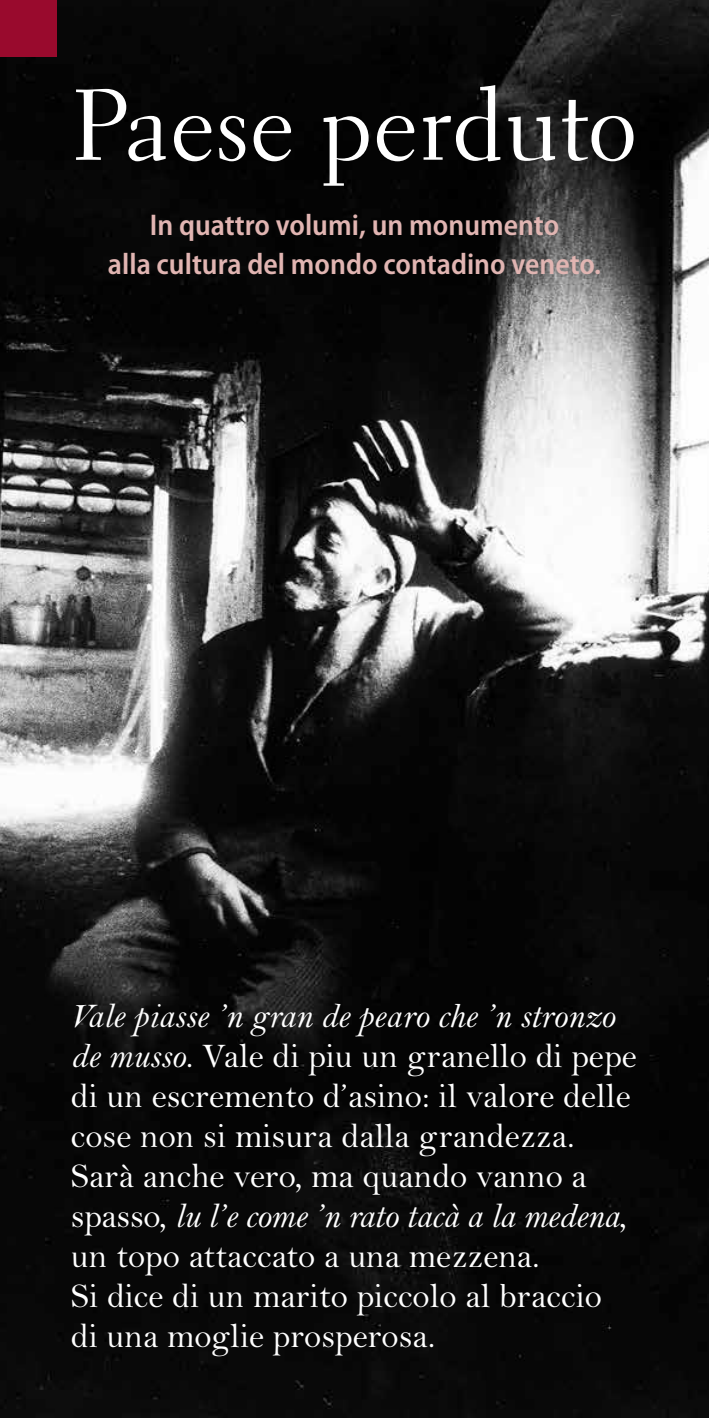
<style>
.page{position:relative;width:709px;height:1418px;background:#fff}
.page>*{position:absolute;margin:0;border:0;box-sizing:border-box;transform-origin:0 0}
.t1{font:100px "Electra LT Std";color:#fff}
.t2{font:35px/40px "Bell MT Std";color:#fff}
.t3{font:600 semi-condensed 30px/38.5px "Myriad Pro";color:#e1b5b2;text-align:center}
.s1{font-style:italic}
</style>
<div class="page">
<img style="left:0;top:0;width:709px;height:1417px">
<div style="left:0;top:0;width:57px;height:57px;background:#990a2d"></div>
<h1 class="t1" style="left:71px;top:64px;width:567px">Paese perduto</h1>
<p class="t3" style="left:108px;top:206px;width:495px">In quattro volumi, un monumento<br>alla cultura del mondo contadino veneto.</p>
<p class="t2" style="left:71px;top:996px;width:567px"><span class="s1">Vale piasse ’n gran de pearo che ’n stronzo de musso</span>. Vale di piu un granello di pepe di un escremento d’asino: il valore delle cose non si misura dalla grandezza.<br>Sarà anche vero, ma quando vanno a spasso, <span class="s1">lu l’e come ’n rato tacà a la medena</span>, un topo attaccato a una mezzena.<br>Si dice di un marito piccolo al braccio di una moglie prosperosa.</p>
</div>
